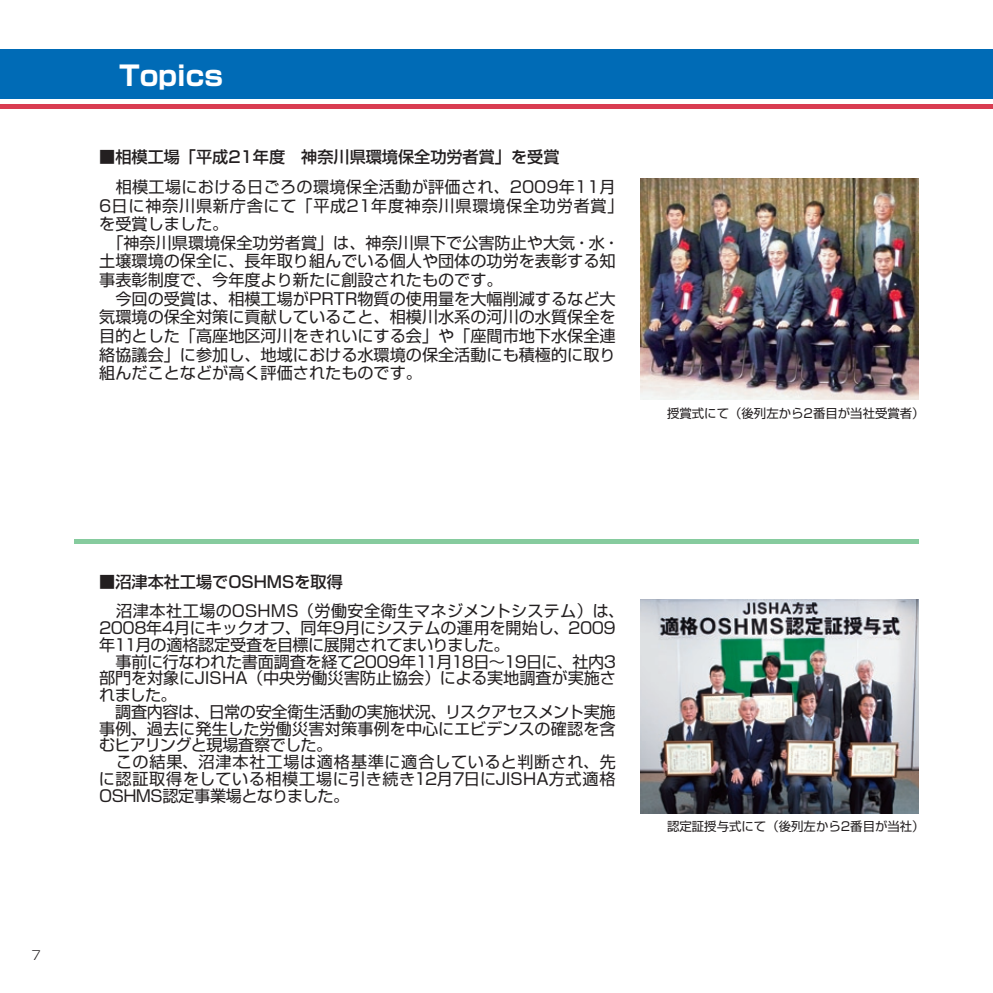
<style>
.page{position:relative;width:993px;height:993px;background:#fff}
.page>*{position:absolute;margin:0;border:0;box-sizing:border-box;transform-origin:0 0}
.t1{font:700 27.3px "Shin Go Pro";color:#fff}
.t2{font:16.1px/16.8px "Shin Go Pro";color:#231f20}
.t3{font:500 16.1px "Shin Go Pro";color:#231f20}
.t4{font:12.42px "Shin Go Pro";color:#231f20}
.t5{font:300 12.42px "Shin Go Pro";color:#231f20}
</style>
<div class="page">
<div style="left:0;top:50px;width:992px;height:49px;background:#006bb6"></div>
<div style="left:0;top:104px;width:992px;height:5px;background:#d93c51"></div>
<div style="left:74px;top:538px;width:844px;height:5px;background:#86cb9e"></div>
<img style="left:640px;top:599px;width:278px;height:213px">
<img style="left:640px;top:179px;width:278px;height:220px">
<h1 class="t1" style="left:119px;top:54px;width:106px">Topics</h1>
<p class="t3" style="left:99px;top:144px;width:461px">■相模工場「平成21年度　神奈川県環境保全功労者賞」を受賞</p>
<p class="t2" style="left:99px;top:175px;width:525px;line-height:18.6px">　相模工場における日ごろの環境保全活動が評価され、2009年11月6日に神奈川県新庁舎にて「平成21年度神奈川県環境保全功労者賞」を受賞しました。<br>　「神奈川県環境保全功労者賞」は、神奈川県下で公害防止や大気・水・土壌環境の保全に、長年取り組んでいる個人や団体の功労を表彰する知事表彰制度で、今年度より新たに創設されたものです。<br>　今回の受賞は、相模工場がPRTR物質の使用量を大幅削減するなど大気環境の保全対策に貢献していること、相模川水系の河川の水質保全を目的とした「高座地区河川をきれいにする会」や「座間市地下水保全連絡協議会」に参加し、地域における水環境の保全活動にも積極的に取り組んだことなどが高く評価されたものです。</p>
<p class="t4" style="left:666px;top:403px;width:259px">授賞式にて（後列左から2番目が当社受賞者）</p>
<p class="t5" style="left:32px;top:944px;width:11px">7</p>
<p class="t3" style="left:99px;top:568px;width:245px">■沼津本社工場でOSHMSを取得</p>
<p class="t2" style="left:99px;top:600px;width:527px">　沼津本社工場のOSHMS（労働安全衛生マネジメントシステム）は、<br>2008年4月にキックオフ、同年9月にシステムの運用を開始し、2009年11月の適格認定受査を目標に展開されてまいりました。<br>　事前に行なわれた書面調査を経て2009年11月18日～19日に、社内3部門を対象にJISHA（中央労働災害防止協会）による実地調査が実施されました。<br>　調査内容は、日常の安全衛生活動の実施状況、リスクアセスメント実施事例、過去に発生した労働災害対策事例を中心にエビデンスの確認を含むヒアリングと現場査察でした。<br>　この結果、沼津本社工場は適格基準に適合していると判断され、先に認証取得をしている相模工場に引き続き12月7日にJISHA方式適格<br>OSHMS認定事業場となりました。</p>
<p class="t4" style="left:666px;top:816px;width:259px">認定証授与式にて（後列左から2番目が当社）</p>
</div>
